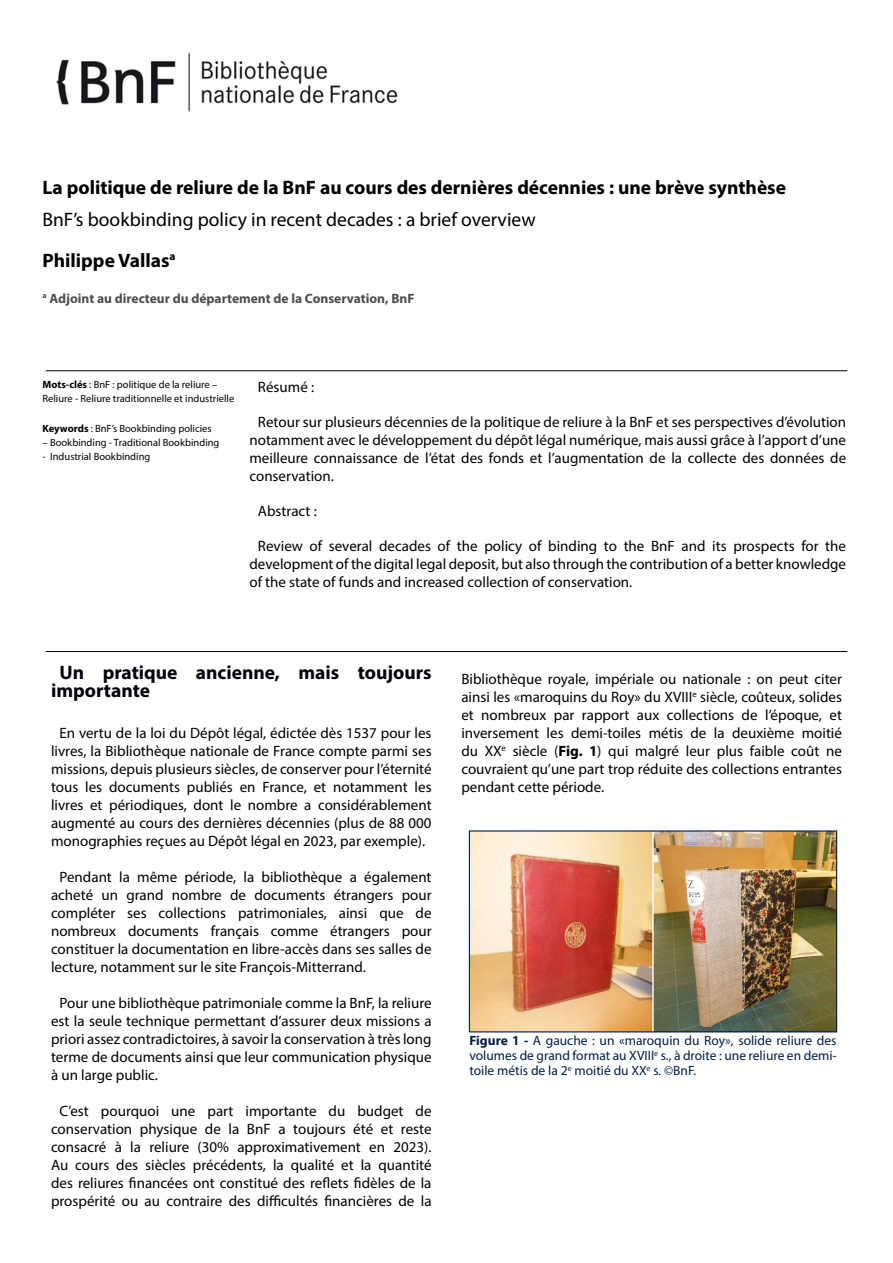
<style>
.page{position:relative;width:893px;height:1263px;background:#fff}
.page>*{position:absolute;margin:0;border:0;box-sizing:border-box;transform-origin:0 0}
.t1{font:700 19.5px "Myriad Pro";color:#000}
.t2{font:19.5px/40.3px "Myriad Pro";color:#000}
.t3{font:700 19.5px/18px "Myriad Pro";color:#00000a}
.t4{font:15px/18px "Myriad Pro";color:#000;text-align:justify}
.t5{font:13.5px/15px "Myriad Pro";color:#001f45;text-align:justify}
.t6{font:700 13.5px "Myriad Pro";color:#4d4d4f}
.t7{font:10.5px/13.5px "Myriad Pro";color:#000}
.s1{font-weight:700}
</style>
<div class="page">
<img style="left:56px;top:52px;width:342px;height:60px">
<hr style="left:46px;top:370px;width:801px;height:1px;background:#000">
<hr style="left:46px;top:651px;width:801px;height:1px;background:#000">
<img style="left:471px;top:832px;width:364px;height:198px">
<div style="left:469px;top:830px;width:368px;height:202px;border:1px solid #001f45"></div>
<h1 class="t1" style="left:43px;top:175px;width:745px">La politique de reliure de la BnF au cours des dernières décennies : une brève synthèse</h1>
<h1 class="t2" style="left:43px;top:199px;width:495px">BnF’s bookbinding policy in recent decades : a brief overview<br><span class="s1">Philippe Vallas</span><sup>a</sup></h1>
<p class="t6" style="left:43px;top:289px;width:374px"><sup>a</sup> Adjoint au directeur du département de la Conservation, BnF</p>
<p class="t7" style="left:43px;top:378px;width:193px"><span class="s1">Mots-clés</span> : BnF : politique de la reliure –<br>Reliure - Reliure traditionnelle et industrielle</p>
<p class="t7" style="left:43px;top:422px;width:171px"><span class="s1">Keywords</span> : BnF’s Bookbinding policies</p>
<p class="t7" style="left:43px;top:436px;width:178px">– Bookbinding - Traditional Bookbinding</p>
<p class="t7" style="left:43px;top:449px;width:109px">- Industrial Bookbinding</p>
<p class="t4" style="left:258px;top:378px;width:58px">Résumé :</p>
<p class="t4" style="left:249px;top:413px;width:598px;text-indent:9px">Retour sur plusieurs décennies de la politique de reliure à la BnF et ses perspectives d’évolution notamment avec le développement du dépôt légal numérique, mais aussi grâce à l’apport d’une meilleure connaissance de l’état des fonds et l’augmentation de la collecte des données de conservation.</p>
<p class="t4" style="left:258px;top:502px;width:60px">Abstract :</p>
<p class="t4" style="left:249px;top:537px;width:598px;text-indent:9px">Review of several decades of the policy of binding to the BnF and its prospects for the development of the digital legal deposit, but also through the contribution of a better knowledge of the state of funds and increased collection of conservation.</p>
<h1 class="t3" style="left:51px;top:662px;width:382px;text-indent:9px">Un pratique ancienne, mais toujours importante</h1>
<p class="t4" style="left:51px;top:724px;width:382px;text-align:center">En vertu de la loi du Dépôt légal, édictée dès 1537 pour les livres, la Bibliothèque nationale de France compte parmi ses missions, depuis plusieurs siècles, de conserver pour l’éternité tous les documents publiés en France, et notamment les livres et périodiques, dont le nombre a considérablement augmenté au cours des dernières décennies (plus de 88 000 monographies reçues au Dépôt légal en 2023, par exemple).</p>
<p class="t4" style="left:51px;top:868px;width:382px;text-indent:9px">Pendant la même période, la bibliothèque a également acheté un grand nombre de documents étrangers pour compléter ses collections patrimoniales, ainsi que de nombreux documents français comme étrangers pour constituer la documentation en libre-accès dans ses salles de lecture, notamment sur le site François-Mitterrand.</p>
<p class="t4" style="left:51px;top:994px;width:382px;text-indent:9px">Pour une bibliothèque patrimoniale comme la BnF, la reliure est la seule technique permettant d’assurer deux missions a priori assez contradictoires, à savoir la conservation à très long terme de documents ainsi que leur communication physique à un large public.</p>
<p class="t4" style="left:51px;top:1102px;width:382px;text-align:center">C’est pourquoi une part importante du budget de conservation physique de la BnF a toujours été et reste consacré à la reliure (30% approximativement en 2023).<br>Au cours des siècles précédents, la qualité et la quantité des reliures financées ont constitué des reflets fidèles de la prospérité ou au contraire des difficultés financières de la</p>
<p class="t4" style="left:461px;top:670px;width:382px">Bibliothèque royale, impériale ou nationale : on peut citer ainsi les «maroquins du Roy» du XVIII<sup>e</sup> siècle, coûteux, solides et nombreux par rapport aux collections de l’époque, et inversement les demi-toiles métis de la deuxième moitié du XX<sup>e</sup> siècle (<span class="s1">Fig. 1</span>) qui malgré leur plus faible coût ne couvraient qu’une part trop réduite des collections entrantes pendant cette période.</p>
<p class="t5" style="left:469px;top:1033px;width:369px"><span class="s1">Figure 1 -</span> A gauche : un «maroquin du Roy», solide reliure des volumes de grand format au XVIII<sup>e</sup> s., à droite : une reliure en demi&shy;toile métis de la 2<sup>e</sup> moitié du XX<sup>e</sup> s. ©BnF.</p>
</div>
